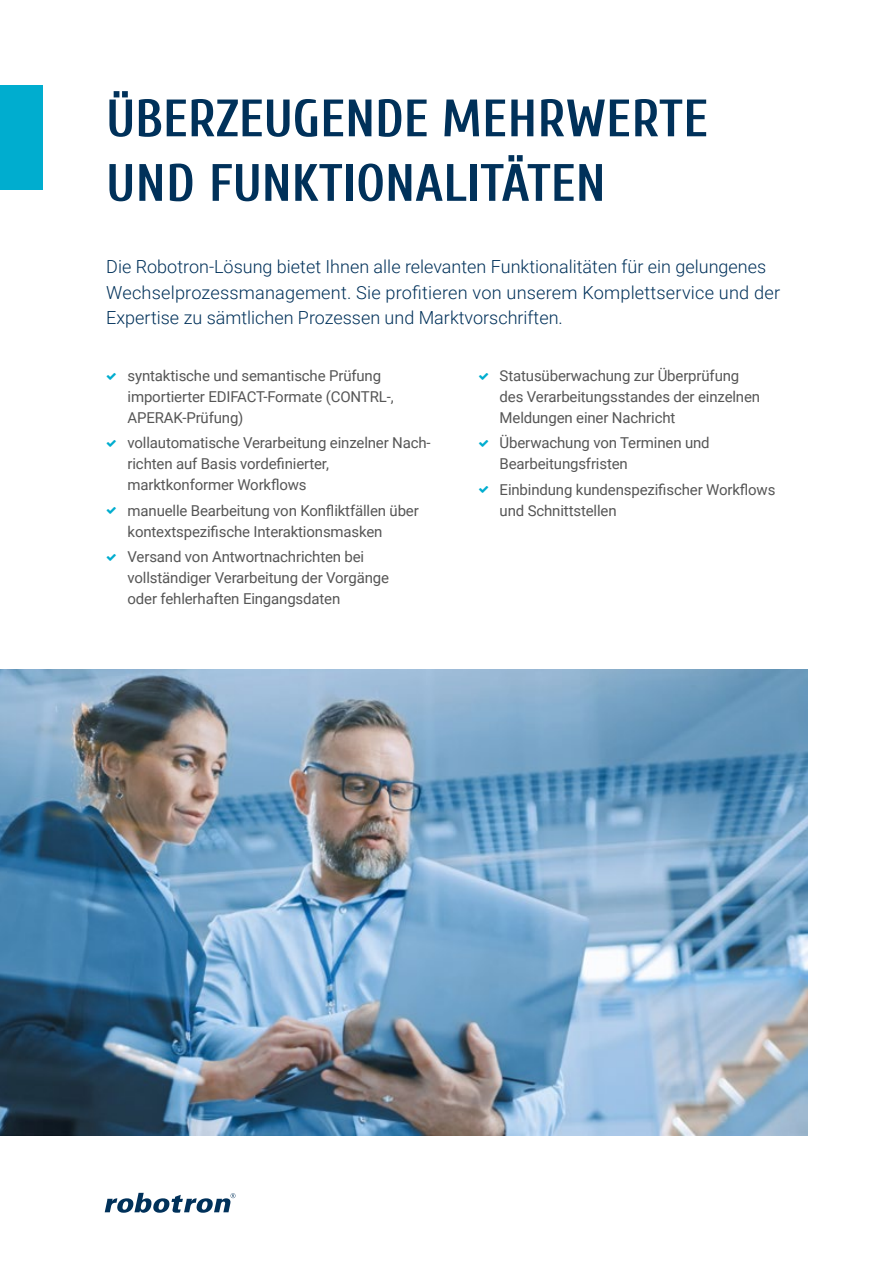
<style>
.page{position:relative;width:893px;height:1263px;background:#fff}
.page>*{position:absolute;margin:0;border:0;box-sizing:border-box;transform-origin:0 0}
.t1{font:700 52.5px/64.5px "Cuprum";color:#00315a}
.t2{font:300 18px/25.5px "Roboto";color:#00315a}
.t3{font:15px/21px "Roboto";letter-spacing:-.01em;color:#565656}
</style>
<div class="page">
<div style="left:0;top:85px;width:43px;height:104px;background:#00adcf"></div>
<svg style="left:105px;top:1193px;width:130px;height:20px"></svg>
<img style="left:0;top:669px;width:808px;height:466px">
<h1 class="t1" style="left:106px;top:86px;width:603px">ÜBERZEUGENDE MEHRWERTE<br>UND FUNKTIONALITÄTEN</h1>
<p class="t2" style="left:106px;top:253px;width:675px">Die Robotron-Lösung bietet Ihnen alle relevanten Funktionalitäten für ein gelungenes<br>Wechselprozessmanagement. Sie profitieren von unserem Komplettservice und der<br>Expertise zu sämtlichen Prozessen und Marktvorschriften.</p>
<p class="t3" style="left:128px;top:365px;width:268px">syntaktische und semantische Prüfung importierter EDIFACT-Formate (CONTRL-,<br>APERAK-Prüfung)</p>
<p class="t3" style="left:128px;top:432px;width:304px">vollautomatische Verarbeitung einzelner Nach&shy;richten auf Basis vordefinierter, marktkonformer Workflows</p>
<p class="t3" style="left:128px;top:499px;width:293px">manuelle Bearbeitung von Konfliktfällen über kontextspezifische Interaktionsmasken</p>
<p class="t3" style="left:128px;top:546px;width:263px">Versand von Antwortnachrichten bei vollständiger Verarbeitung der Vorgänge oder fehlerhaften Eingangsdaten</p>
<p class="t3" style="left:500px;top:365px;width:262px">Statusüberwachung zur Überprüfung des Verarbeitungsstandes der einzelnen<br>Meldungen einer Nachricht</p>
<p class="t3" style="left:500px;top:432px;width:212px">Überwachung von Terminen und<br>Bearbeitungsfristen</p>
<p class="t3" style="left:500px;top:478px;width:277px">Einbindung kundenspezifischer Workflows und Schnittstellen</p>
</div>
